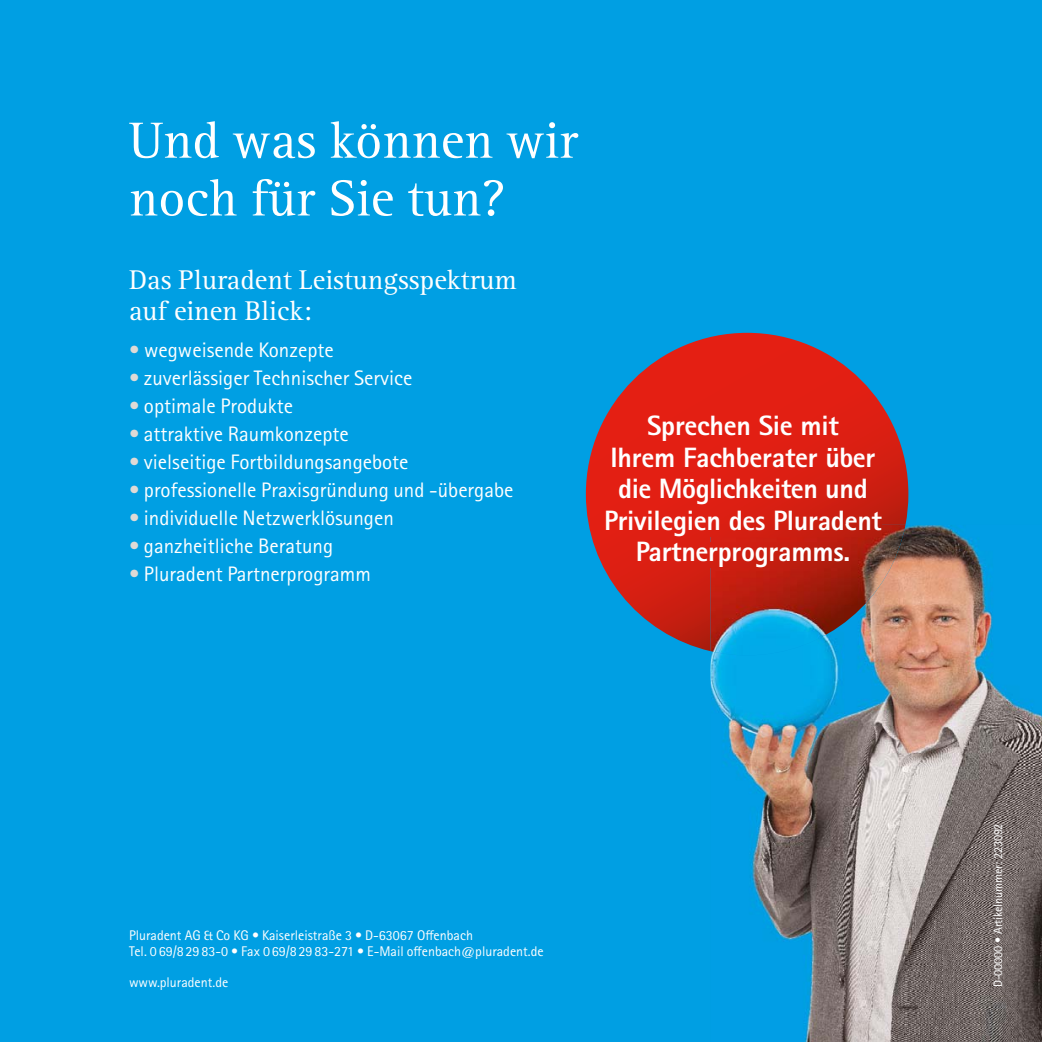
<style>
.page{position:relative;width:1042px;height:1042px;background:#009fe3}
.page>*{position:absolute;margin:0;border:0;box-sizing:border-box;transform-origin:0 0}
.t1{font:52.5px/57.8px "Rotis Serif Pro";color:#fff}
.t2{font:800 28px/31.5px "Rotis Sans Serif Pro";letter-spacing:-.01em;color:#fff;text-align:center}
.t3{font:28px/31.5px "Rotis Serif Pro";color:#fff}
.t4{font:21px "Rotis Sans Serif Pro";color:#fff}
.t5{font:14px/15.8px "Rotis Sans Serif Pro";color:#fff}
.t6{font:12.25px "Rotis Sans Serif Pro";letter-spacing:-.015em;color:#fff}
.s1{color:#dfdad6}
</style>
<div class="page">
<svg style="left:586px;top:333px;width:322px;height:318px"></svg>
<img style="left:710px;top:525px;width:332px;height:517px">
<img style="left:710px;top:525px;width:195px;height:130px">
<img style="left:710px;top:525px;width:172px;height:11px">
<img style="left:710px;top:542px;width:138px;height:26px">
<h1 class="t1" style="left:129px;top:117px;width:450px">Und was können wir noch für Sie tun?</h1>
<h2 class="t3" style="left:129px;top:267px;width:389px">Das Pluradent Leistungsspektrum auf einen Blick:</h2>
<p class="t4" style="left:129px;top:342px;width:206px"><span class="s1">•</span> wegweisende Konzepte</p>
<p class="t4" style="left:129px;top:370px;width:285px"><span class="s1">•</span> zuverlässiger Technischer Service</p>
<p class="t4" style="left:129px;top:398px;width:166px"><span class="s1">•</span> optimale Produkte</p>
<p class="t4" style="left:129px;top:426px;width:221px"><span class="s1">•</span> attraktive Raumkonzepte</p>
<p class="t4" style="left:129px;top:454px;width:281px"><span class="s1">•</span> vielseitige Fortbildungsangebote</p>
<p class="t4" style="left:129px;top:482px;width:386px"><span class="s1">•</span> professionelle Praxisgründung und -übergabe</p>
<p class="t4" style="left:129px;top:510px;width:266px"><span class="s1">•</span> individuelle Netzwerklösungen</p>
<p class="t4" style="left:129px;top:538px;width:206px"><span class="s1">•</span> ganzheitliche Beratung</p>
<p class="t4" style="left:129px;top:566px;width:243px"><span class="s1">•</span> Pluradent Partnerprogramm</p>
<h2 class="t2" style="left:604px;top:413px;width:279px">Sprechen Sie mit<br>Ihrem Fachberater über die Möglichkeiten und<br>Privilegien des Pluradent<br>Partnerprogramms.</h2>
<p class="t5" style="left:129px;top:929px;width:416px">Pluradent AG &amp; Co KG • Kaiserleistraße 3 • D-63067 Offenbach<br>Tel. 0 69/8 29 83-0 • Fax 0 69/8 29 83-271 • E-Mail offenbach@pluradent.de</p>
<p class="t5" style="left:129px;top:976px;width:101px">www.pluradent.de</p>
<p class="t6" style="left:993px;top:987px;width:165px;rotate:-90deg">D-00000 • Artikelnummer: 223092</p>
</div>
